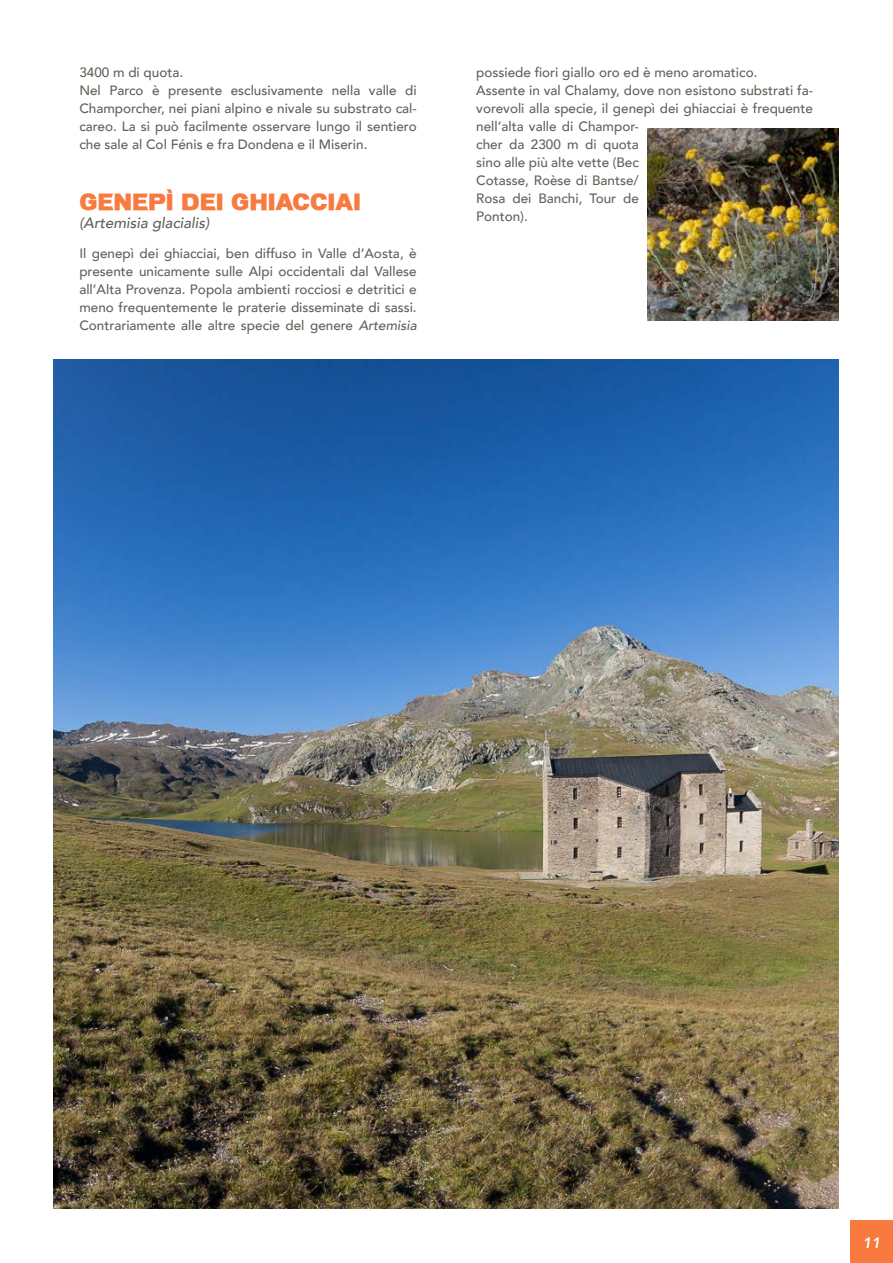
<style>
.page{position:relative;width:893px;height:1263px;background:#fff}
.page>*{position:absolute;margin:0;border:0;box-sizing:border-box;transform-origin:0 0}
.t1{font:21px "Macromedia";color:#f87a3e}
.t2{font:italic 500 15px "Avenir";color:#5f6358}
.t3{font:italic 800 15px "Avenir";color:#fff}
.t4{font:500 13.5px/18px "Avenir";color:#5f6358}
.s1{font-style:italic}
</style>
<div class="page">
<img style="left:648px;top:129px;width:191px;height:191px">
<img style="left:53px;top:359px;width:785px;height:850px">
<div style="left:850px;top:1220px;width:43px;height:43px;background:#f87a3e"></div>
<p class="t4" style="left:79px;top:62px;width:339px">3400 m di quota.<br>Nel Parco è presente esclusivamente nella valle di Champorcher, nei piani alpino e nivale su substrato cal&shy;careo. La si può facilmente osservare lungo il sentiero che sale al Col Fénis e fra Dondena e il Miserin.</p>
<h1 class="t1" style="left:79px;top:189px;width:283px">GENEPÌ DEI GHIACCIAI</h1>
<p class="t2" style="left:79px;top:214px;width:131px">(Artemisia glacialis)</p>
<p class="t4" style="left:79px;top:243px;width:339px;text-align:justify">Il genepì dei ghiacciai, ben diffuso in Valle d’Aosta, è presente unicamente sulle Alpi occidentali dal Vallese all’Alta Provenza. Popola ambienti rocciosi e detritici e meno frequentemente le praterie disseminate di sassi.<br>Contrariamente alle altre specie del genere <span class="s1">Artemisia</span></p>
<p class="t4" style="left:476px;top:62px;width:338px">possiede fiori giallo oro ed è meno aromatico.<br>Assente in val Chalamy, dove non esistono substrati fa&shy;vorevoli alla specie, il genepì dei ghiacciai è frequente nell’alta valle di Champor-<br>cher da 2300 m di quota<br>sino alle più alte vette (Bec<br>Cotasse, Roèse di Bantse/<br>Rosa dei Banchi, Tour de<br>Ponton).</p>
<p class="t3" style="left:863px;top:1233px;width:19px">11</p>
</div>
